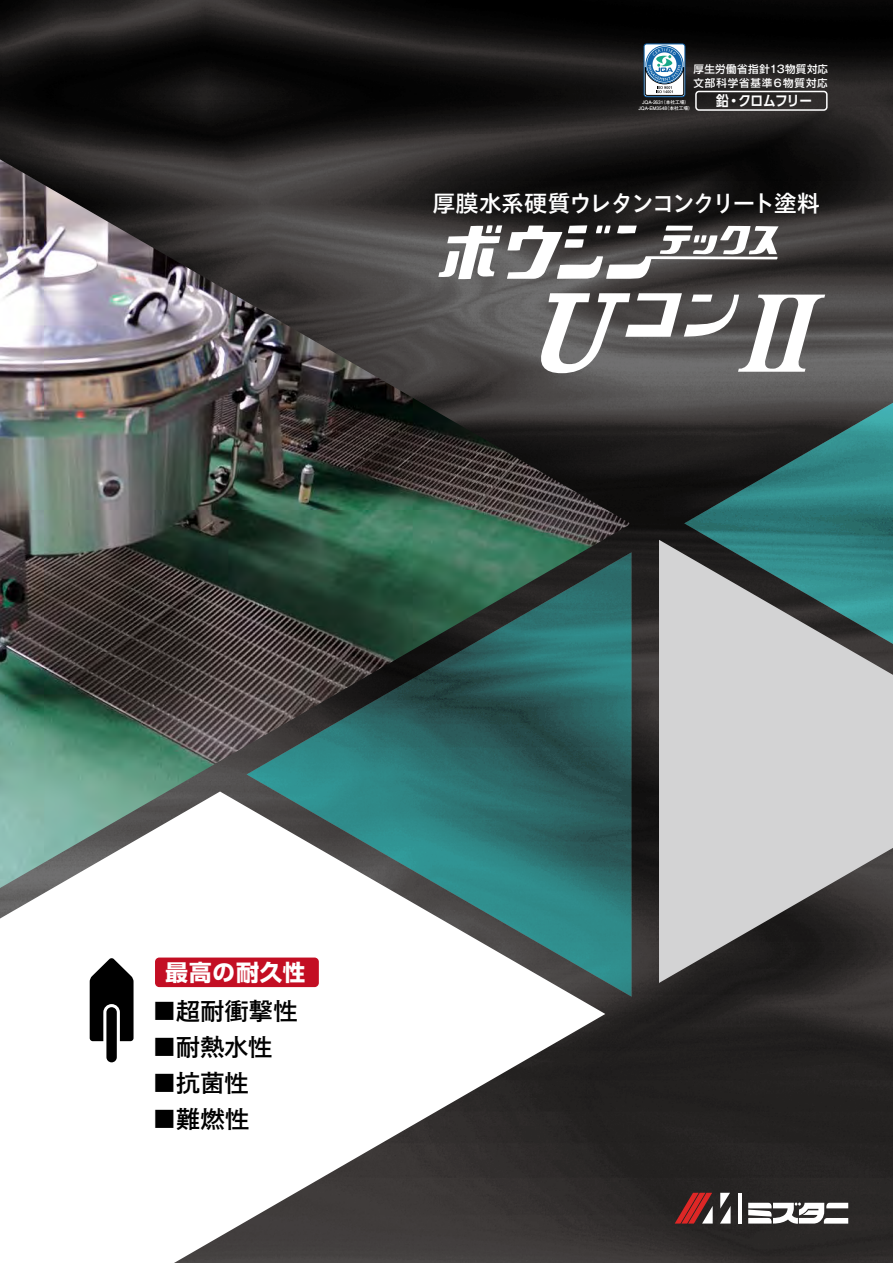
<style>
.page{position:relative;width:893px;height:1263px;background:#fff}
.page>*{position:absolute;margin:0;border:0;box-sizing:border-box;transform-origin:0 0}
.t1{font:24px "P Shuei Go Gin Std N B";letter-spacing:.015em;color:#000}
.t2{font:23.25px "TB Go Std DB";letter-spacing:-.08em;color:#fff}
.t3{font:700 22.5px "UD Shin Go Pro";letter-spacing:.045em;color:#fff}
.t4{font:14.1px "UD Shin Go C Oniz Pr 6 De B";letter-spacing:-.03em;color:#fff}
.t5{font:500 10.5px/13.5px "Shin Go Pro";letter-spacing:.055em;color:#fff}
.t6{font:700 4.8px "Futo Go B101 Pro";letter-spacing:-.015em;color:#fff}
.s1{font-family:"Gothic MB101 Pro"}
</style>
<div class="page">
<img style="left:0;top:0;width:893px;height:1263px">
<svg style="left:659px;top:540px;width:234px;height:443px;background:#b0afb0"></svg>
<svg style="left:0;top:888px;width:605px;height:375px"></svg>
<img style="left:0;top:159px;width:631px;height:729px">
<hr style="left:738px;top:1193px;width:3px;height:30px;background:#fff">
<svg style="left:720px;top:1193px;width:11px;height:30px"></svg>
<svg style="left:675px;top:1193px;width:38px;height:30px"></svg>
<svg style="left:748px;top:1202px;width:100px;height:22px"></svg>
<div style="left:695px;top:91px;width:133px;height:20px;border:2px solid #fff;border-radius:3px"></div>
<div style="left:644px;top:44px;width:41px;height:53px;border:1px solid #1263a8;border-radius:3px"></div>
<div style="left:646px;top:46px;width:37px;height:37px;border:1px solid #1263a8;border-radius:50%"></div>
<svg style="left:645px;top:47px;width:39px;height:49px"></svg>
<svg style="left:438px;top:225px;width:341px;height:54px"></svg>
<svg style="left:537px;top:293px;width:288px;height:80px"></svg>
<div style="left:155px;top:957px;width:164px;height:30px;background:#c30e23;border-radius:4px"></div>
<svg style="left:90px;top:958px;width:44px;height:83px"></svg>
<div style="left:106px;top:1007px;width:11px;height:55px;background:#000;border-radius:5px"></div>
<svg style="left:684px;top:395px;width:209px;height:256px;background:#486f6f"></svg>
<svg style="left:247px;top:552px;width:385px;height:445px"></svg>
<h3 class="t5" style="left:693px;top:61px;width:136px">厚生労働省指針<span class="s1">13</span>物質対応文部科学省基準<span class="s1">６</span>物質対応</h3>
<p class="t6" style="left:642px;top:99px;width:49px">JQA-2631（本社工場）</p>
<h3 class="t4" style="left:716px;top:90px;width:97px">鉛・クロムフリー</h3>
<p class="t6" style="left:638px;top:105px;width:56px">JQA-EM3548（本社工場）</p>
<h2 class="t2" style="left:433px;top:184px;width:389px">厚膜水系硬質ウレタンコンクリート塗料</h2>
<h3 class="t3" style="left:166px;top:954px;width:141px">最高の耐久性</h3>
<h1 class="t1" style="left:152px;top:994px;width:147px">■超耐衝撃性</h1>
<h1 class="t1" style="left:152px;top:1030px;width:122px">■耐熱水性</h1>
<h1 class="t1" style="left:152px;top:1066px;width:98px">■抗菌性</h1>
<h1 class="t1" style="left:152px;top:1102px;width:98px">■難燃性</h1>
</div>
